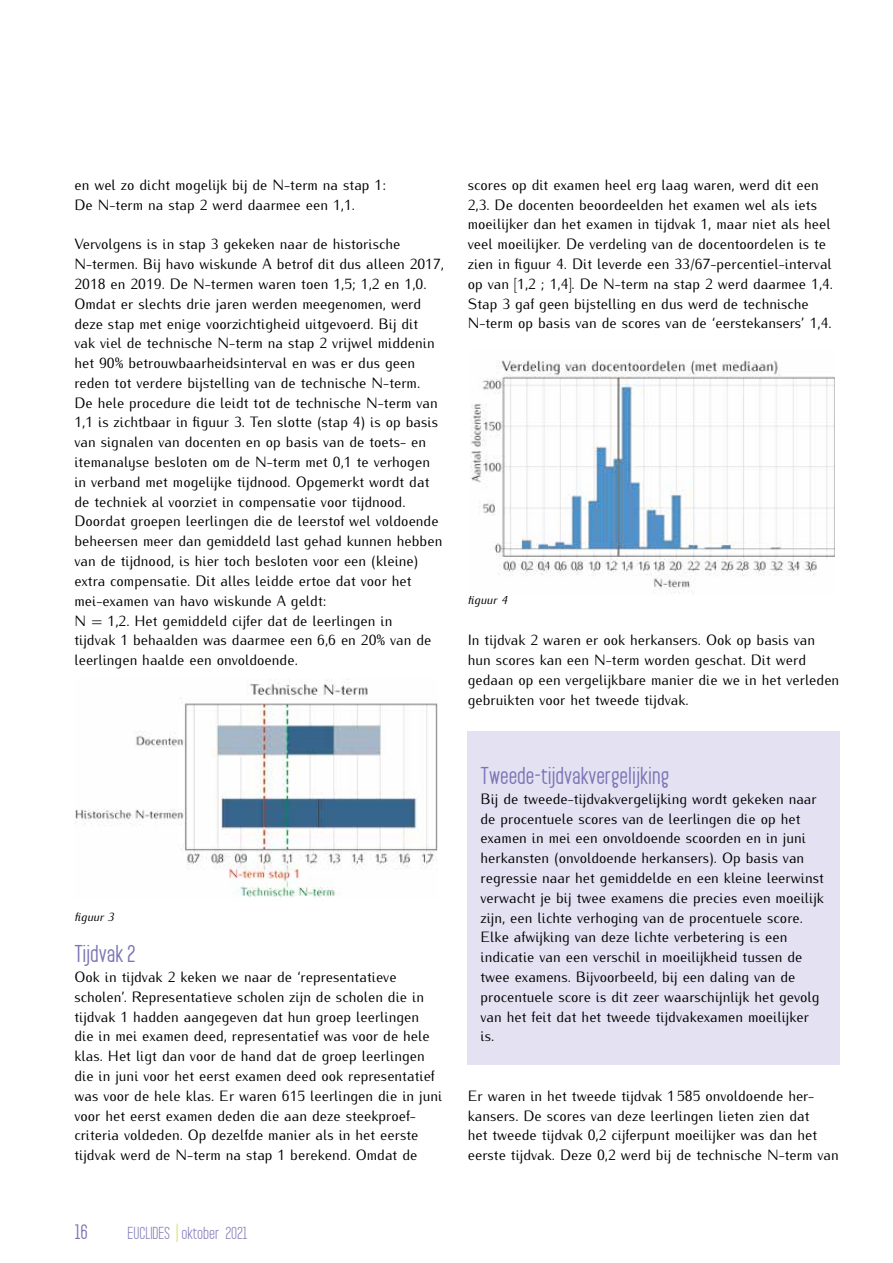
<style>
.page{position:relative;width:893px;height:1263px;background:#fff}
.page>*{position:absolute;margin:0;border:0;box-sizing:border-box;transform-origin:0 0}
.t1{font:700 21px "Pakt";color:#7b75b5}
.t2{font:700 18px "Pakt";color:#7b75b5}
.t3{font:15px "Pakt";color:#7b75b5}
.t4{font:14.85px/19.8px "Iwona";color:#000}
.t5{font:italic 12px "Iwona";color:#000}
.s1{font-size:22.5px;color:#d0d947}
</style>
<div class="page">
<div style="left:468px;top:731px;width:372px;height:334px;background:#e4e2f2"></div>
<img style="left:74px;top:679px;width:364px;height:219px">
<img style="left:470px;top:360px;width:364px;height:234px">
<p class="t4" style="left:74px;top:174px;width:313px">en wel zo dicht mogelijk bij de N-term na stap 1:<br>De N-term na stap 2 werd daarmee een 1,1.</p>
<p class="t4" style="left:74px;top:233px;width:371px">Vervolgens is in stap 3 gekeken naar de historische N-termen. Bij havo wiskunde A betrof dit dus alleen 2017, 2018 en 2019. De N-termen waren toen 1,5; 1,2 en 1,0.<br>Omdat er slechts drie jaren werden meegenomen, werd deze stap met enige voorzichtigheid uitgevoerd. Bij dit<br>vak viel de technische N-term na stap 2 vrijwel middenin het 90% betrouwbaarheidsinterval en was er dus geen reden tot verdere bijstelling van de technische N-term.<br>De hele procedure die leidt tot de technische N-term van 1,1 is zichtbaar in figuur 3. Ten slotte (stap 4) is op basis van signalen van docenten en op basis van de toets- en itemanalyse besloten om de N-term met 0,1 te verhogen in verband met mogelijke tijdnood. Opgemerkt wordt dat de techniek al voorziet in compensatie voor tijdnood.<br>Doordat groepen leerlingen die de leerstof wel voldoende beheersen meer dan gemiddeld last gehad kunnen hebben van de tijdnood, is hier toch besloten voor een (kleine) extra compensatie. Dit alles leidde ertoe dat voor het mei-examen van havo wiskunde A geldt:<br>N = 1,2. Het gemiddeld cijfer dat de leerlingen in<br>tijdvak 1 behaalden was daarmee een 6,6 en 20% van de leerlingen haalde een onvoldoende.</p>
<p class="t5" style="left:74px;top:907px;width:41px">figuur 3</p>
<h1 class="t1" style="left:74px;top:942px;width:62px">Tijdvak 2</h1>
<p class="t4" style="left:74px;top:966px;width:369px">Ook in tijdvak 2 keken we naar de ‘representatieve scholen’. Representatieve scholen zijn de scholen die in tijdvak 1 hadden aangegeven dat hun groep leerlingen<br>die in mei examen deed, representatief was voor de hele klas. Het ligt dan voor de hand dat de groep leerlingen die in juni voor het eerst examen deed ook representatief was voor de hele klas. Er waren 615 leerlingen die in juni voor het eerst examen deden die aan deze steekproef&shy;criteria voldeden. Op dezelfde manier als in het eerste tijdvak werd de N-term na stap 1 berekend. Omdat de</p>
<p class="t2" style="left:74px;top:1222px;width:15px">16</p>
<p class="t3" style="left:128px;top:1224px;width:121px">EUCLIDES <span class="s1">|</span> oktober 2021</p>
<p class="t4" style="left:468px;top:174px;width:367px">scores op dit examen heel erg laag waren, werd dit een 2,3. De docenten beoordeelden het examen wel als iets moeilijker dan het examen in tijdvak 1, maar niet als heel veel moeilijker. De verdeling van de docentoordelen is te zien in figuur 4. Dit leverde een 33/67-percentiel-interval op van [1,2 ; 1,4]. De N-term na stap 2 werd daarmee 1,4.<br>Stap 3 gaf geen bijstelling en dus werd de technische N-term op basis van de scores van de ‘eerstekansers’ 1,4.</p>
<p class="t5" style="left:468px;top:590px;width:41px">figuur 4</p>
<p class="t4" style="left:468px;top:629px;width:373px">In tijdvak 2 waren er ook herkansers. Ook op basis van hun scores kan een N-term worden geschat. Dit werd gedaan op een vergelijkbare manier die we in het verleden gebruikten voor het tweede tijdvak.</p>
<h1 class="t1" style="left:480px;top:763px;width:190px">Tweede-tijdvakvergelijking</h1>
<p class="t4" style="left:480px;top:788px;width:345px">Bij de tweede-tijdvakvergelijking wordt gekeken naar de procentuele scores van de leerlingen die op het examen in mei een onvoldoende scoorden en in juni herkansten (onvoldoende herkansers). Op basis van regressie naar het gemiddelde en een kleine leerwinst verwacht je bij twee examens die precies even moeilijk zijn, een lichte verhoging van de procentuele score.<br>Elke afwijking van deze lichte verbetering is een indicatie van een verschil in moeilijkheid tussen de twee examens. Bijvoorbeeld, bij een daling van de procentuele score is dit zeer waarschijnlijk het gevolg van het feit dat het tweede tijdvakexamen moeilijker is.</p>
<p class="t4" style="left:468px;top:1084px;width:373px">Er waren in het tweede tijdvak 1 585 onvoldoende her&shy;kansers. De scores van deze leerlingen lieten zien dat<br>het tweede tijdvak 0,2 cijferpunt moeilijker was dan het eerste tijdvak. Deze 0,2 werd bij de technische N-term van</p>
</div>
